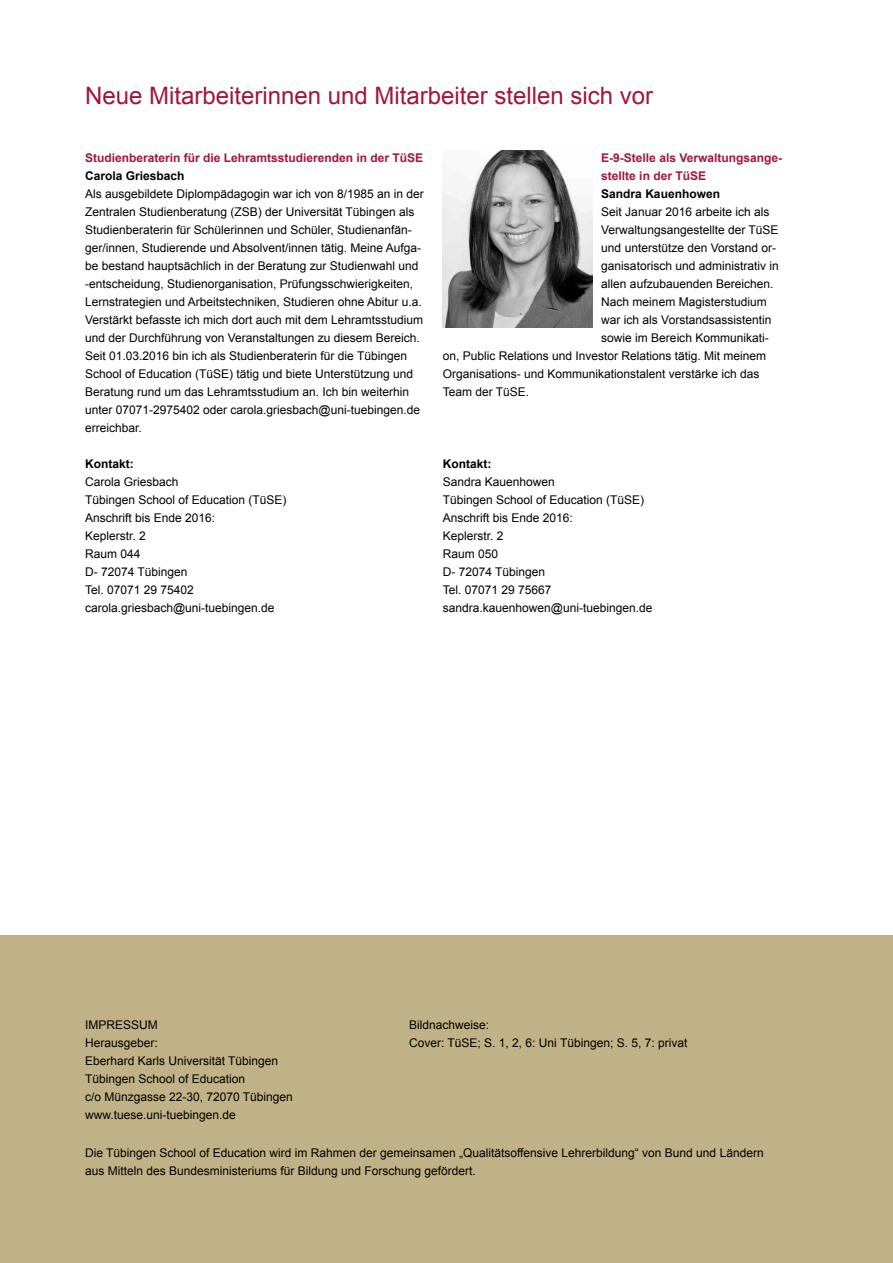
<style>
.page{position:relative;width:893px;height:1263px;background:#fff}
.page>*{position:absolute;margin:0;border:0;box-sizing:border-box;transform-origin:0 0}
.t1{font:24px "Arial";color:#a1163a}
.t2{font:12px/18px "Arial";color:#000}
.t3{font:700 12px/18px "Arial";color:#a1163a}
.t4{font:700 12px "Arial";color:#000}
</style>
<div class="page">
<div style="left:0;top:935px;width:893px;height:328px;background:#c0b186"></div>
<img style="left:442px;top:151px;width:151px;height:177px">
<h1 class="t1" style="left:85px;top:80px;width:570px">Neue Mitarbeiterinnen und Mitarbeiter stellen sich vor</h1>
<p class="t3" style="left:85px;top:149px;width:340px">Studienberaterin für die Lehramtsstudierenden in der TüSE</p>
<p class="t4" style="left:85px;top:168px;width:101px">Carola Griesbach</p>
<p class="t2" style="left:85px;top:185px;width:340px">Als ausgebildete Diplompädagogin war ich von 8/1985 an in der Zentralen Studienberatung (ZSB) der Universität Tübingen als Studienberaterin für Schülerinnen und Schüler, Studienanfän&shy;ger/innen, Studierende und Absolvent/innen tätig. Meine Aufga&shy;be bestand hauptsächlich in der Beratung zur Studienwahl und -entscheidung, Studienorganisation, Prüfungsschwierigkeiten, Lernstrategien und Arbeitstechniken, Studieren ohne Abitur u.a.<br>Verstärkt befasste ich mich dort auch mit dem Lehramtsstudium und der Durchführung von Veranstaltungen zu diesem Bereich.<br>Seit 01.03.2016 bin ich als Studienberaterin für die Tübingen School of Education (TüSE) tätig und biete Unterstützung und Beratung rund um das Lehramtsstudium an. Ich bin weiterhin unter 07071-2975402 oder carola.griesbach@uni-tuebingen.de erreichbar.</p>
<p class="t4" style="left:85px;top:456px;width:50px">Kontakt:</p>
<p class="t2" style="left:85px;top:473px;width:203px">Carola Griesbach<br>Tübingen School of Education (TüSE)<br>Anschrift bis Ende 2016:<br>Keplerstr. 2<br>Raum 044<br>D- 72074 Tübingen<br>Tel. 07071 29 75402 carola.griesbach@uni-tuebingen.de</p>
<p class="t3" style="left:601px;top:149px;width:182px">E-9-Stelle als Verwaltungsange&shy;stellte in der TüSE</p>
<p class="t4" style="left:601px;top:186px;width:120px">Sandra Kauenhowen</p>
<p class="t2" style="left:601px;top:203px;width:170px">Seit Januar 2016 arbeite ich als</p>
<p class="t2" style="left:601px;top:221px;width:179px">Verwaltungsangestellte der TüSE</p>
<p class="t2" style="left:601px;top:239px;width:176px">und unterstütze den Vorstand or-</p>
<p class="t2" style="left:601px;top:257px;width:179px">ganisatorisch und administrativ in</p>
<p class="t2" style="left:601px;top:275px;width:174px">allen aufzubauenden Bereichen.</p>
<p class="t2" style="left:601px;top:293px;width:167px">Nach meinem Magisterstudium</p>
<p class="t2" style="left:601px;top:311px;width:172px">war ich als Vorstandsassistentin</p>
<p class="t2" style="left:601px;top:329px;width:169px">sowie im Bereich Kommunikati-</p>
<p class="t2" style="left:443px;top:347px;width:325px">on, Public Relations und Investor Relations tätig. Mit meinem</p>
<p class="t2" style="left:443px;top:365px;width:318px">Organisations- und Kommunikationstalent verstärke ich das</p>
<p class="t2" style="left:443px;top:383px;width:88px">Team der TüSE.</p>
<p class="t4" style="left:443px;top:456px;width:50px">Kontakt:</p>
<p class="t2" style="left:443px;top:473px;width:211px">Sandra Kauenhowen<br>Tübingen School of Education (TüSE)<br>Anschrift bis Ende 2016:<br>Keplerstr. 2<br>Raum 050<br>D- 72074 Tübingen<br>Tel. 07071 29 75667 sandra.kauenhowen@uni-tuebingen.de</p>
<p class="t2" style="left:85px;top:1016px;width:74px">IMPRESSUM</p>
<p class="t2" style="left:409px;top:1016px;width:82px">Bildnachweise:</p>
<p class="t2" style="left:85px;top:1034px;width:74px">Herausgeber:</p>
<p class="t2" style="left:409px;top:1034px;width:280px">Cover: TüSE; S. 1, 2, 6: Uni Tübingen; S. 5, 7: privat</p>
<p class="t2" style="left:85px;top:1052px;width:209px">Eberhard Karls Universität Tübingen Tübingen School of Education<br>c/o Münzgasse 22-30, 72070 Tübingen www.tuese.uni-tuebingen.de</p>
<p class="t2" style="left:85px;top:1144px;width:680px">Die Tübingen School of Education wird im Rahmen der gemeinsamen „Qualitätsoffensive Lehrerbildung“ von Bund und Ländern aus Mitteln des Bundesministeriums für Bildung und Forschung gefördert.</p>
</div>
